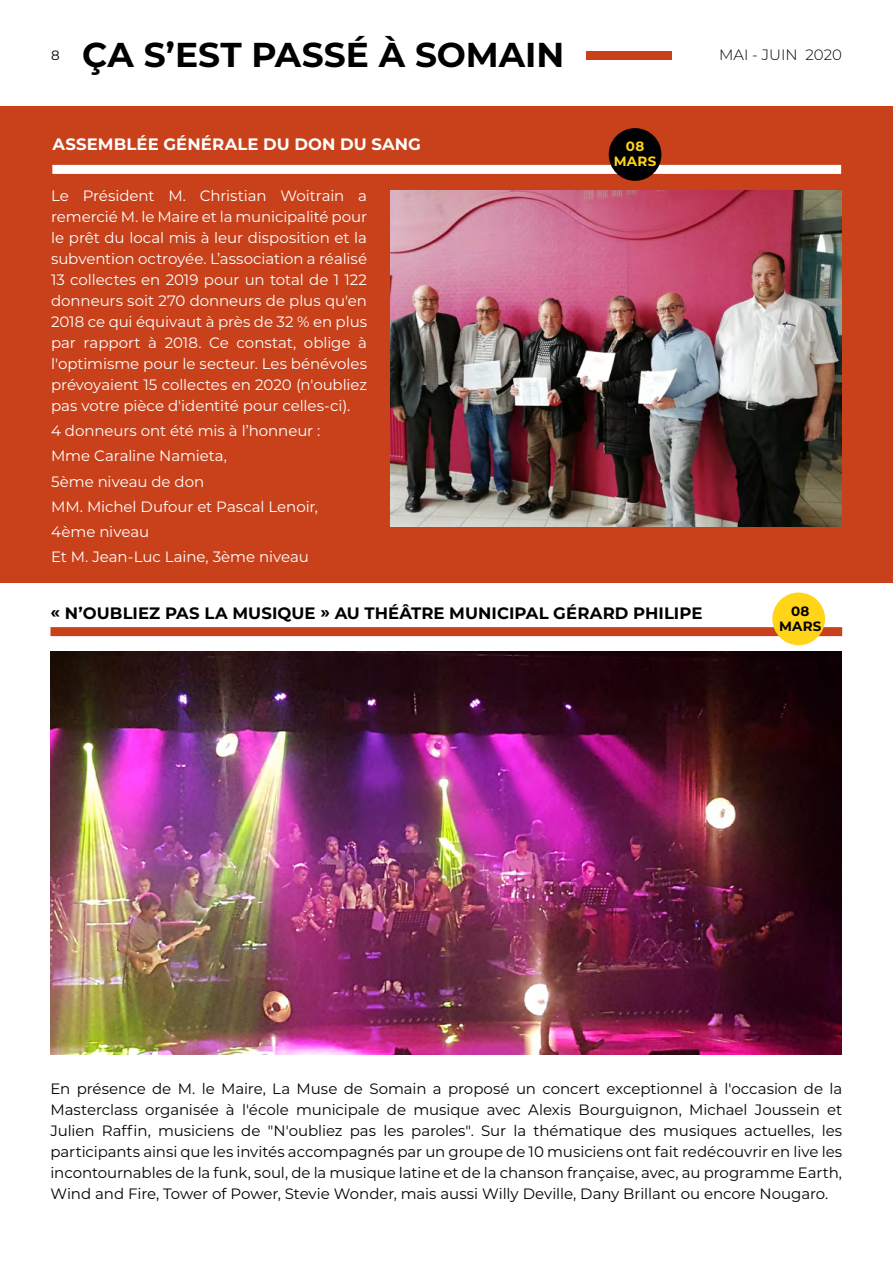
<style>
.page{position:relative;width:893px;height:1263px;background:#fff}
.page>*{position:absolute;margin:0;border:0;box-sizing:border-box;transform-origin:0 0}
.t1{font:700 34.5px "Montserrat";letter-spacing:.005em;color:#000}
.t2{font:700 16.5px "Montserrat";letter-spacing:.01em;color:#000}
.t3{font:700 16.5px "Montserrat";letter-spacing:.02em;color:#fff}
.t4{font:15px/21px "Montserrat";letter-spacing:-.005em;color:#020203;text-align:justify}
.t5{font:15px/21px "Montserrat";letter-spacing:-.005em;color:#fff;text-align:justify}
.t6{font:300 15px "Montserrat";color:#000}
.t7{font:700 13.5px/15px "Montserrat";letter-spacing:.02em;color:#ffd419;text-align:center}
.t8{font:700 13.5px/15px "Montserrat";letter-spacing:.02em;color:#000;text-align:center}
.t9{font:13.5px "Montserrat";color:#000}
</style>
<div class="page">
<div style="left:0;top:106px;width:893px;height:477px;background:#c8411b"></div>
<div style="left:52px;top:165px;width:789px;height:9px;background:#fff"></div>
<div style="left:609px;top:128px;width:52px;height:53px;background:#000;border-radius:50%"></div>
<div style="left:586px;top:51px;width:86px;height:9px;background:#c8411b"></div>
<div style="left:50px;top:627px;width:792px;height:9px;background:#c7421b"></div>
<div style="left:772px;top:592px;width:53px;height:53px;background:#ffd419;border-radius:50%"></div>
<img style="left:391px;top:191px;width:451px;height:335px">
<img style="left:51px;top:652px;width:791px;height:403px">
<h1 class="t1" style="left:82px;top:30px;width:484px">ÇA S’EST PASSÉ À SOMAIN</h1>
<p class="t9" style="left:51px;top:46px;width:10px">8</p>
<p class="t6" style="left:719px;top:45px;width:124px">MAI - JUIN 2020</p>
<p class="t3" style="left:52px;top:132px;width:370px">ASSEMBLÉE GÉNÉRALE DU DON DU SANG</p>
<p class="t7" style="left:614px;top:138px;width:44px">08<br>MARS</p>
<p class="t5" style="left:51px;top:185px;width:318px">Le Président M. Christian Woitrain a remercié M. le Maire et la municipalité pour le prêt du local mis à leur disposition et la subvention octroyée. L’association a réalisé 13 collectes en 2019 pour un total de 1 122 donneurs soit 270 donneurs de plus qu'en 2018 ce qui équivaut à près de 32 % en plus par rapport à 2018. Ce constat, oblige à l'optimisme pour le secteur. Les bénévoles prévoyaient 15 collectes en 2020 (n'oubliez pas votre pièce d'identité pour celles-ci).</p>
<p class="t5" style="left:51px;top:418px;width:271px;line-height:25.2px;text-align:left">4 donneurs ont été mis à l’honneur :<br>Mme Caraline Namieta,<br>5ème niveau de don<br>MM. Michel Dufour et Pascal Lenoir,<br>4ème niveau<br>Et M. Jean-Luc Laine, 3ème niveau</p>
<p class="t2" style="left:50px;top:601px;width:653px">« N’OUBLIEZ PAS LA MUSIQUE » AU THÉÂTRE MUNICIPAL GÉRARD PHILIPE</p>
<p class="t8" style="left:779px;top:603px;width:44px">08<br>MARS</p>
<p class="t4" style="left:50px;top:1078px;width:793px">En présence de M. le Maire, La Muse de Somain a proposé un concert exceptionnel à l'occasion de la Masterclass organisée à l'école municipale de musique avec Alexis Bourguignon, Michael Joussein et Julien Raffin, musiciens de "N'oubliez pas les paroles". Sur la thématique des musiques actuelles, les participants ainsi que les invités accompagnés par un groupe de 10 musiciens ont fait redécouvrir en live les incontournables de la funk, soul, de la musique latine et de la chanson française, avec, au programme Earth, Wind and Fire, Tower of Power, Stevie Wonder, mais aussi Willy Deville, Dany Brillant ou encore Nougaro.</p>
</div>
